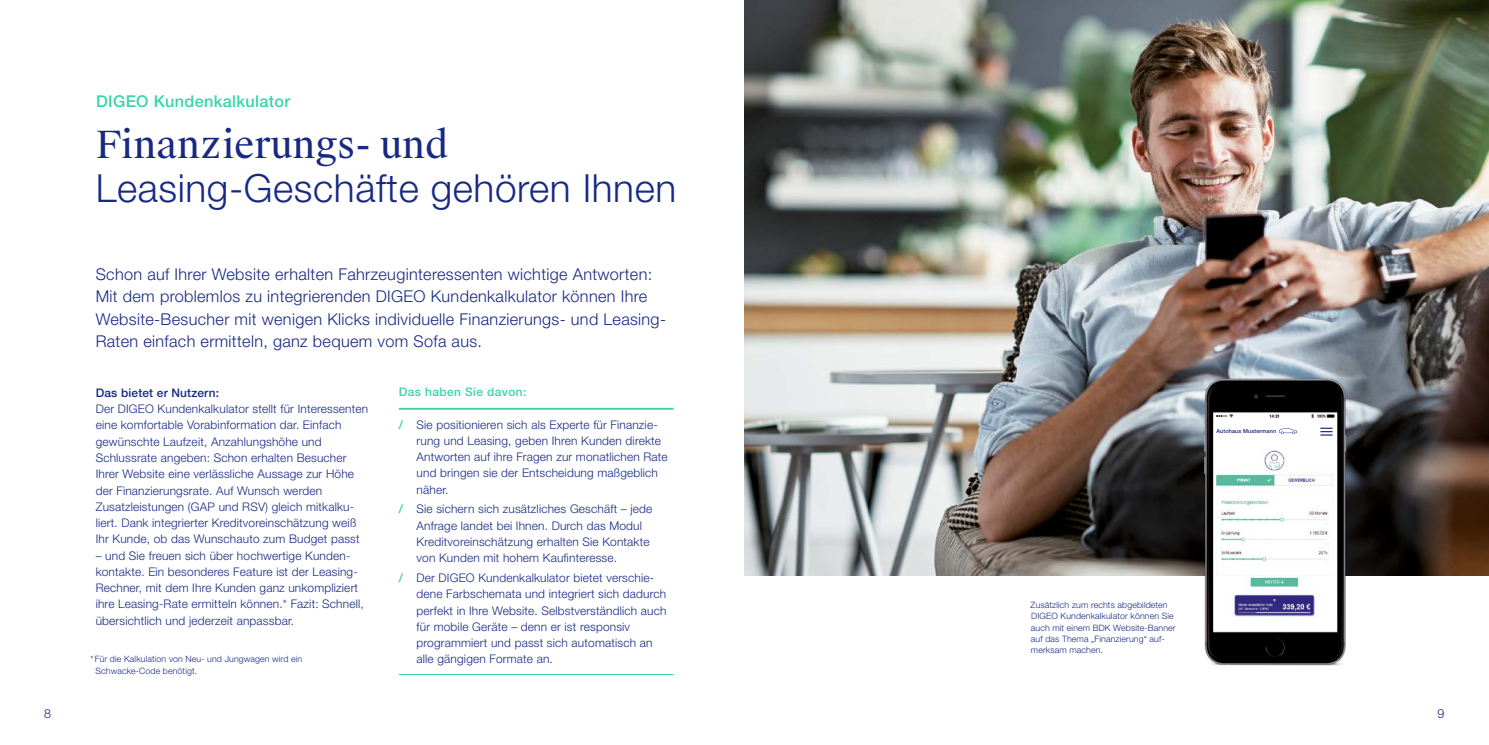
<style>
.page{position:relative;width:1489px;height:745px;background:#fff}
.page>*{position:absolute;margin:0;border:0;box-sizing:border-box;transform-origin:0 0}
.t1{font:300 38.75px "Helvetica Neue LT Std";letter-spacing:.015em;color:#172983}
.t2{font:37.5px "Suisse Works";letter-spacing:.005em;color:#172983}
.t3{font:300 16.25px/22.5px "Helvetica Neue LT Std";letter-spacing:.02em;color:#172983}
.t4{font:500 16.25px "Helvetica Neue LT Std";letter-spacing:.02em;color:#3ad4a7}
.t5{font:300 12.5px "Helvetica Neue LT Std";color:#172983}
.t6{font:300 11.88px/16.2px "Helvetica Neue LT Std";letter-spacing:.015em;color:#172983}
.t7{font:500 11.88px "Helvetica Neue LT Std";letter-spacing:.015em;color:#172983}
.t8{font:500 11.88px "Helvetica Neue LT Std";letter-spacing:.035em;color:#3ad4a7}
.t9{font:300 8.75px/11.2px "Helvetica Neue LT Std";letter-spacing:.015em;color:#172983}
.t10{font:500 5.62px "Helvetica Neue LT Std";letter-spacing:.015em;color:#172983}
.s1{font-weight:500;color:#3ad4a7}
</style>
<div class="page">
<hr style="left:399px;top:673px;width:274px;height:1px;background:#3ad4a7">
<hr style="left:399px;top:407px;width:274px;height:2px;background:#3ad4a7">
<img style="left:744px;top:0;width:744px;height:575px">
<img style="left:1174px;top:349px;width:206px;height:317px">
<div style="left:1214px;top:441px;width:120px;height:187px;background:#fff"></div>
<img style="left:1215px;top:448px;width:118px;height:169px">
<div style="left:1214px;top:421px;width:120px;height:21px;background:#fff"></div>
<svg style="left:1320px;top:427px;width:12px;height:8px"></svg>
<svg style="left:1279px;top:428px;width:17px;height:6px"></svg>
<h3 class="t4" style="left:96px;top:92px;width:196px">DIGEO Kundenkalkulator</h3>
<h2 class="t2" style="left:96px;top:121px;width:354px">Finanzierungs- und</h2>
<h1 class="t1" style="left:96px;top:164px;width:582px">Leasing-Geschäfte gehören Ihnen</h1>
<p class="t3" style="left:96px;top:262px;width:570px">Schon auf Ihrer Website erhalten Fahrzeuginteressenten wichtige Antworten:<br>Mit dem problemlos zu integrierenden DIGEO Kundenkalkulator können Ihre Website-Besucher mit wenigen Klicks individuelle Finanzierungs- und Leasing-Raten einfach ermitteln, ganz bequem vom Sofa aus.</p>
<p class="t7" style="left:96px;top:385px;width:125px">Das bietet er Nutzern:</p>
<p class="t6" style="left:96px;top:400px;width:274px">Der DIGEO Kundenkalkulator stellt für Interessenten eine komfortable Vorabinformation dar. Einfach gewünschte Laufzeit, Anzahlungshöhe und Schlussrate angeben: Schon erhalten Besucher Ihrer Website eine verlässliche Aussage zur Höhe der Finanzierungsrate. Auf Wunsch werden Zusatzleistungen (GAP und RSV) gleich mitkalku&shy;liert. Dank integrierter Kreditvoreinschätzung weiß Ihr Kunde, ob das Wunschauto zum Budget passt</p>
<p class="t6" style="left:96px;top:546px;width:269px">– und Sie freuen sich über hochwertige Kunden&shy;kontakte. Ein besonderes Feature ist der Leasing-Rechner, mit dem Ihre Kunden ganz unkompliziert ihre Leasing-Rate ermitteln können.* Fazit: Schnell, übersichtlich und jederzeit anpassbar.</p>
<p class="t8" style="left:399px;top:384px;width:129px">Das haben Sie davon:</p>
<p class="t6" style="left:416px;top:415px;width:253px;text-indent:-18px"><span class="s1">/</span> Sie positionieren sich als Experte für Finanzie&shy;rung und Leasing, geben Ihren Kunden direkte Antworten auf ihre Fragen zur monatlichen Rate und bringen sie der Entscheidung maßgeblich näher.</p>
<p class="t6" style="left:416px;top:500px;width:237px;text-indent:-18px"><span class="s1">/</span> Sie sichern sich zusätzliches Geschäft – jede Anfrage landet bei Ihnen. Durch das Modul Kreditvoreinschätzung erhalten Sie Kontakte von Kunden mit hohem Kaufinteresse.</p>
<p class="t6" style="left:416px;top:569px;width:251px;text-indent:-18px"><span class="s1">/</span> Der DIGEO Kundenkalkulator bietet verschie&shy;dene Farbschemata und integriert sich dadurch perfekt in Ihre Website. Selbstverständlich auch für mobile Geräte – denn er ist responsiv programmiert und passt sich automatisch an alle gängigen Formate an.</p>
<p class="t9" style="left:96px;top:653px;width:208px;text-indent:-5px">* Für die Kalkulation von Neu- und Jungwagen wird ein<br>Schwacke-Code benötigt.</p>
<p class="t10" style="left:1216px;top:427px;width:61px">Autohaus Mustermann</p>
<p class="t9" style="left:1030px;top:598px;width:147px">Zusätzlich zum rechts abgebildeten<br>DIGEO Kundenkalkulator können Sie auch mit einem BDK Website-Banner auf das Thema „Finanzierung“ auf&shy;merksam machen.</p>
<p class="t5" style="left:44px;top:705px;width:8px">8</p>
<p class="t5" style="left:1437px;top:705px;width:8px">9</p>
</div>
